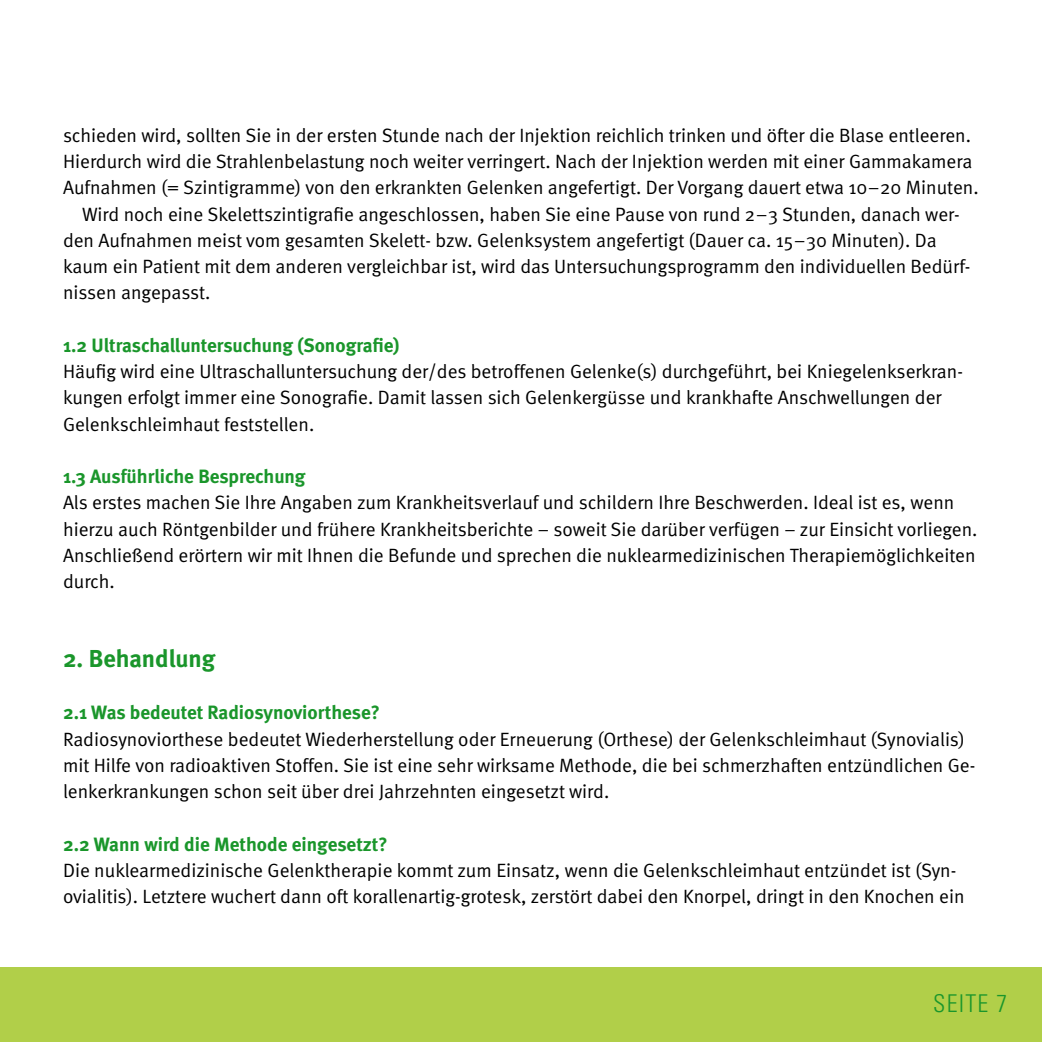
<style>
.page{position:relative;width:1042px;height:1042px;background:#fff}
.page>*{position:absolute;margin:0;border:0;box-sizing:border-box;transform-origin:0 0}
.t1{font:700 24.5px "Meta";color:#1a962b}
.t2{font:300 condensed 24.5px "Univers";letter-spacing:.05em;color:#1a962b}
.t3{font:19.25px/26.2px "Meta Normal";color:#000}
.t4{font:700 19.25px "Meta";color:#1a962b}
</style>
<div class="page">
<div style="left:0;top:967px;width:1042px;height:75px;background:#b1cf49"></div>
<p class="t3" style="left:63px;top:122px;width:909px">schieden wird, sollten Sie in der ersten Stunde nach der Injektion reichlich trinken und öfter die Blase entleeren.</p>
<p class="t3" style="left:63px;top:148px;width:911px">Hierdurch wird die Strahlenbelastung noch weiter verringert. Nach der Injektion werden mit einer Gammakamera</p>
<p class="t3" style="left:63px;top:174px;width:917px">Aufnahmen (= Szintigramme) von den erkrankten Gelenken angefertigt. Der Vorgang dauert etwa 10–20 Minuten.</p>
<p class="t3" style="left:82px;top:200px;width:879px">Wird noch eine Skelettszintigrafie angeschlossen, haben Sie eine Pause von rund 2–3 Stunden, danach wer-</p>
<p class="t3" style="left:63px;top:227px;width:875px">den Aufnahmen meist vom gesamten Skelett- bzw. Gelenksystem angefertigt (Dauer ca. 15–30 Minuten). Da</p>
<p class="t3" style="left:63px;top:253px;width:909px">kaum ein Patient mit dem anderen vergleichbar ist, wird das Untersuchungsprogramm den individuellen Bedürf-</p>
<p class="t3" style="left:63px;top:279px;width:149px">nissen angepasst.</p>
<p class="t4" style="left:63px;top:334px;width:338px">1.2 Ultraschalluntersuchung (Sonografie)</p>
<p class="t3" style="left:63px;top:358px;width:901px">Häufig wird eine Ultraschalluntersuchung der/des betroffenen Gelenke(s) durchgeführt, bei Kniegelenkserkran&shy;kungen erfolgt immer eine Sonografie. Damit lassen sich Gelenkergüsse und krankhafte Anschwellungen der<br>Gelenkschleimhaut feststellen.</p>
<p class="t4" style="left:63px;top:465px;width:244px">1.3 Ausführliche Besprechung</p>
<p class="t3" style="left:63px;top:489px;width:916px">Als erstes machen Sie Ihre Angaben zum Krankheitsverlauf und schildern Ihre Beschwerden. Ideal ist es, wenn hierzu auch Röntgenbilder und frühere Krankheitsberichte – soweit Sie darüber verfügen – zur Einsicht vorliegen.<br>Anschließend erörtern wir mit Ihnen die Befunde und sprechen die nuklearmedizinischen Therapiemöglichkeiten durch.</p>
<p class="t1" style="left:63px;top:644px;width:154px">2. Behandlung</p>
<p class="t4" style="left:63px;top:701px;width:318px">2.1 Was bedeutet Radiosynoviorthese?</p>
<p class="t3" style="left:63px;top:725px;width:914px">Radiosynoviorthese bedeutet Wiederherstellung oder Erneuerung (Orthese) der Gelenkschleimhaut (Synovialis) mit Hilfe von radioaktiven Stoffen. Sie ist eine sehr wirksame Methode, die bei schmerzhaften entzündlichen Ge&shy;lenkerkrankungen schon seit über drei Jahrzehnten eingesetzt wird.</p>
<p class="t4" style="left:63px;top:832px;width:326px">2.2 Wann wird die Methode eingesetzt?</p>
<p class="t3" style="left:63px;top:857px;width:903px">Die nuklearmedizinische Gelenktherapie kommt zum Einsatz, wenn die Gelenkschleimhaut entzündet ist (Syn&shy;ovialitis). Letztere wuchert dann oft korallenartig-grotesk, zerstört dabei den Knorpel, dringt in den Knochen ein</p>
<p class="t2" style="left:933px;top:988px;width:75px">SEITE 7</p>
</div>
